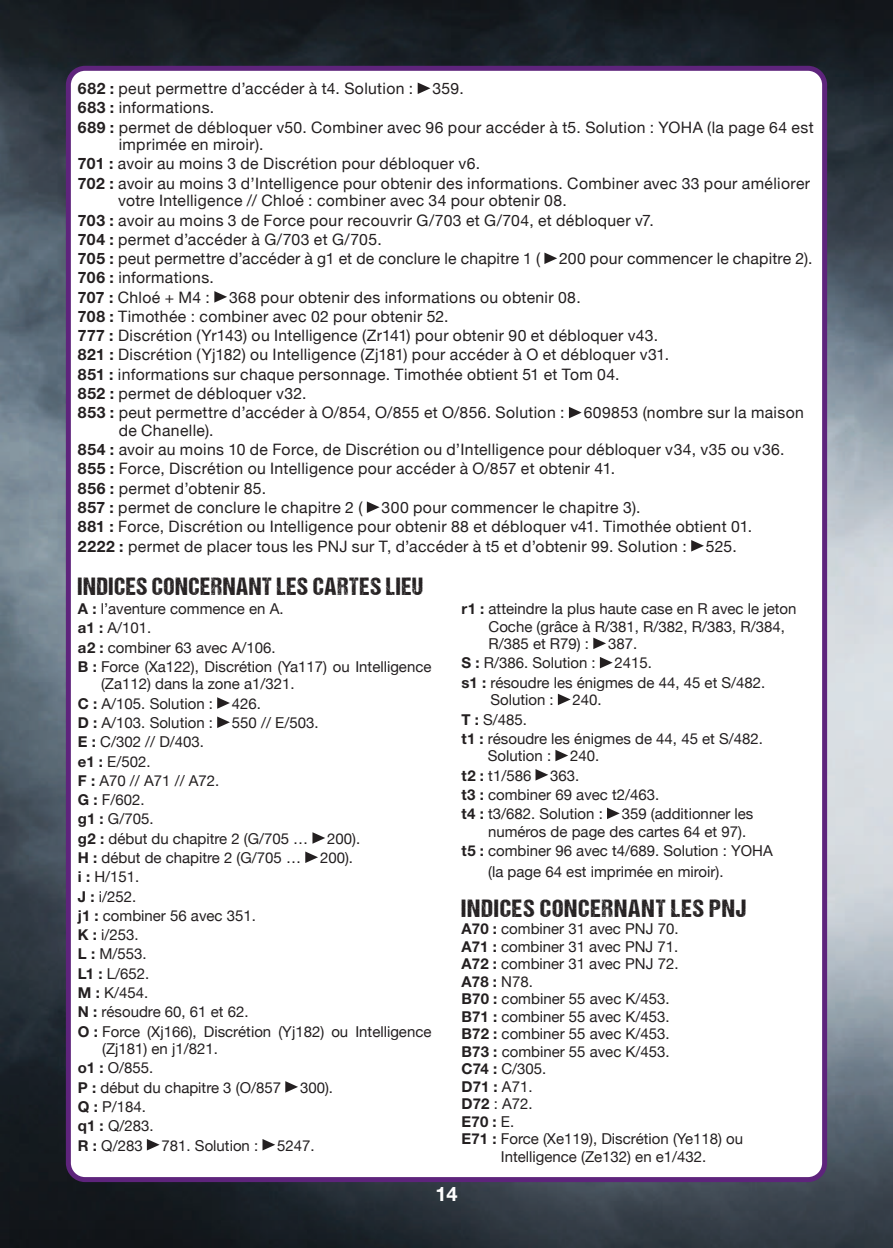
<style>
.page{position:relative;width:893px;height:1248px;background:#fff}
.page>*{position:absolute;margin:0;border:0;box-sizing:border-box;transform-origin:0 0}
.t1{font:25px "DCC Ash";letter-spacing:.045em;color:#231f20}
.t2{font:700 20px "Helvetica Neue LT Std";color:#fff}
.t3{font:15.75px/19.2px "Helvetica Neue";letter-spacing:.02em;color:#231f20}
.t4{font:15px/19.2px "Helvetica Neue";color:#231f20}
.t5{font:700 15px "Helvetica Neue LT Std";letter-spacing:.01em;color:#231f20}
.s1{font-family:"Helvetica Neue LT Std";font-weight:700}
.s2{font-family:"Helvetica Neue";font-weight:400}
</style>
<div class="page">
<img style="left:0;top:0;width:893px;height:1247px">
<div style="left:68px;top:68px;width:757px;height:1111px;background:#fff;border-radius:17px"></div>
<div style="left:66px;top:66px;width:761px;height:1115px;border:5px solid #5e247c;border-radius:17px"></div>
<svg style="left:418px;top:82px;width:12px;height:12px"></svg>
<svg style="left:544px;top:252px;width:13px;height:12px"></svg>
<svg style="left:214px;top:291px;width:13px;height:11px"></svg>
<svg style="left:569px;top:407px;width:13px;height:11px"></svg>
<svg style="left:367px;top:501px;width:13px;height:12px"></svg>
<svg style="left:691px;top:540px;width:13px;height:11px"></svg>
<svg style="left:217px;top:697px;width:13px;height:11px"></svg>
<svg style="left:217px;top:716px;width:13px;height:12px"></svg>
<svg style="left:312px;top:832px;width:13px;height:11px"></svg>
<svg style="left:305px;top:851px;width:13px;height:12px"></svg>
<svg style="left:285px;top:1081px;width:13px;height:11px"></svg>
<svg style="left:147px;top:1139px;width:13px;height:11px"></svg>
<svg style="left:262px;top:1139px;width:13px;height:11px"></svg>
<svg style="left:593px;top:637px;width:13px;height:12px"></svg>
<svg style="left:600px;top:657px;width:13px;height:11px"></svg>
<svg style="left:558px;top:693px;width:13px;height:12px"></svg>
<svg style="left:555px;top:749px;width:13px;height:12px"></svg>
<svg style="left:535px;top:769px;width:13px;height:11px"></svg>
<svg style="left:607px;top:807px;width:13px;height:12px"></svg>
<p class="t3" style="left:78px;top:79px;width:737px"><span class="s1">682 :</span> peut permettre d’accéder à t4. Solution : 359.<br><span class="s1">683 :</span> informations.<br><span class="s1">689 :</span> permet de débloquer v50. Combiner avec 96 pour accéder à t5. Solution : YOHA (la page 64 est</p>
<p class="t3" style="left:78px;top:135px;width:734px;text-indent:41px">imprimée en miroir).<br><span class="s1">701 :</span> avoir au moins 3 de Discrétion pour débloquer v6.<br><span class="s1">702 :</span> avoir au moins 3 d’Intelligence pour obtenir des informations. Combiner avec 33 pour améliorer</p>
<p class="t3" style="left:78px;top:191px;width:736px;text-indent:40px">votre Intelligence // Chloé : combiner avec 34 pour obtenir 08.<br><span class="s1">703 :</span> avoir au moins 3 de Force pour recouvrir G/703 et G/704, et débloquer v7.<br><span class="s1">704 :</span> permet d’accéder à G/703 et G/705.<br><span class="s1">705 :</span> peut permettre d’accéder à g1 et de conclure le chapitre 1 ( 200 pour commencer le chapitre 2).<br><span class="s1">706 :</span> informations.<br><span class="s1">707 :</span> Chloé + M4 : 368 pour obtenir des informations ou obtenir 08.<br><span class="s1">708 :</span> Timothée : combiner avec 02 pour obtenir 52.<br><span class="s1">777 :</span> Discrétion (Yr143) ou Intelligence (Zr141) pour obtenir 90 et débloquer v43.<br><span class="s1">821 :</span> Discrétion (Yj182) ou Intelligence (Zj181) pour accéder à O et débloquer v31.<br><span class="s1">851 :</span> informations sur chaque personnage. Timothée obtient 51 et Tom 04.<br><span class="s1">852 :</span> permet de débloquer v32.<br><span class="s1">853 :</span> peut permettre d’accéder à O/854, O/855 et O/856. Solution : 609853 (nombre sur la maison</p>
<p class="t3" style="left:78px;top:420px;width:708px;text-indent:41px">de Chanelle).<br><span class="s1">854 :</span> avoir au moins 10 de Force, de Discrétion ou d’Intelligence pour débloquer v34, v35 ou v36.<br><span class="s1">855 :</span> Force, Discrétion ou Intelligence pour accéder à O/857 et obtenir 41.<br><span class="s1">856 :</span> permet d’obtenir 85.<br><span class="s1">857 :</span> permet de conclure le chapitre 2 ( 300 pour commencer le chapitre 3).<br><span class="s1">881 :</span> Force, Discrétion ou Intelligence pour obtenir 88 et débloquer v41. Timothée obtient 01.<br><span class="s1">2222 :</span> permet de placer tous les PNJ sur T, d’accéder à t5 et d’obtenir 99. Solution : 525.</p>
<h1 class="t1" style="left:78px;top:572px;width:346px">INDICES CONCERNANT LES CARTES LIEU</h1>
<p class="t4" style="left:78px;top:599px;width:355px"><span class="s1">A :</span> l’aventure commence en A.<br><span class="s1">a1 :</span> A/101.<br><span class="s1">a2 :</span> combiner 63 avec A/106.<br><span class="s1">B :</span> Force (Xa122), Discrétion (Ya117) ou Intelligence</p>
<p class="t4" style="left:78px;top:674px;width:218px;text-indent:23px">(Za112) dans la zone a1/321.<br><span class="s1">C :</span> A/105. Solution :</p>
<p class="t4" style="left:489px;top:599px;width:309px;line-height:17.5px;text-indent:-27px"><span class="s1">r1 :</span> atteindre la plus haute case en R avec le jeton<br>Coche (grâce à R/381, R/382, R/383, R/384,<br>R/385 et R79) :</p>
<p class="t4" style="left:608px;top:634px;width:31px">387.</p>
<p class="t4" style="left:461px;top:653px;width:136px"><span class="s1">S :</span> R/386. Solution :</p>
<p class="t4" style="left:461px;top:653px;width:305px;text-indent:153px">2415.<br><span class="s1">s1 :</span> résoudre les énigmes de 44, 45 et S/482.</p>
<p class="t4" style="left:490px;top:690px;width:65px">Solution :</p>
<p class="t4" style="left:573px;top:690px;width:31px">240.</p>
<p class="t4" style="left:461px;top:709px;width:303px"><span class="s1">T :</span> S/485.<br><span class="s1">t1 :</span> résoudre les énigmes de 44, 45 et S/482.</p>
<p class="t4" style="left:488px;top:746px;width:65px">Solution :</p>
<p class="t4" style="left:570px;top:746px;width:31px">240.</p>
<p class="t4" style="left:461px;top:765px;width:71px"><span class="s1">t2 :</span> t1/586</p>
<p class="t4" style="left:232px;top:693px;width:31px">426.</p>
<p class="t4" style="left:78px;top:712px;width:137px"><span class="s1">D :</span> A/103. Solution :</p>
<p class="t4" style="left:232px;top:712px;width:88px">550 // E/503.</p>
<p class="t4" style="left:78px;top:732px;width:232px"><span class="s1">E :</span> C/302 // D/403.<br><span class="s1">e1 :</span> E/502.<br><span class="s1">F :</span> A70 // A71 // A72.<br><span class="s1">G :</span> F/602.<br><span class="s1">g1 :</span> G/705.<br><span class="s1">g2 :</span> début du chapitre 2 (G/705 …</p>
<p class="t4" style="left:461px;top:765px;width:199px;text-indent:89px">363.<br><span class="s1">t3 :</span> combiner 69 avec t2/463. <span class="s1">t4 :</span> t3/682. Solution :</p>
<p class="t4" style="left:488px;top:804px;width:267px;line-height:17.5px;text-indent:134px">359 (additionner les numéros de page des cartes 64 et 97).</p>
<p class="t4" style="left:488px;top:840px;width:286px;line-height:20.8px;text-indent:-27px"><span class="s1">t5 :</span> combiner 96 avec t4/689. Solution : YOHA (la page 64 est imprimée en miroir).</p>
<h1 class="t1" style="left:461px;top:894px;width:286px">INDICES CONCERNANT LES PNJ</h1>
<p class="t4" style="left:461px;top:919px;width:219px;line-height:17.5px;text-align:justify"><span class="s1">A70 :</span> combiner 31 avec PNJ 70.<br><span class="s1">A71 :</span> combiner 31 avec PNJ 71.<br><span class="s1">A72 :</span> combiner 31 avec PNJ 72.</p>
<p class="t5" style="left:461px;top:972px;width:73px">A78 : <span class="s2">N78.</span></p>
<p class="t4" style="left:461px;top:989px;width:210px;line-height:17.5px;text-align:justify"><span class="s1">B70 :</span> combiner 55 avec K/453.<br><span class="s1">B71 :</span> combiner 55 avec K/453.<br><span class="s1">B72 :</span> combiner 55 avec K/453.<br><span class="s1">B73 :</span> combiner 55 avec K/453.<br><span class="s1">C74 :</span> C/305.</p>
<p class="t5" style="left:461px;top:1077px;width:73px">D71 : <span class="s2">A71.</span></p>
<p class="t4" style="left:461px;top:1094px;width:73px"><span class="s1">D72</span> : A72.</p>
<p class="t5" style="left:461px;top:1112px;width:54px">E70 : <span class="s2">E.</span></p>
<p class="t4" style="left:461px;top:1129px;width:283px;line-height:17.5px;text-align:center"><span class="s1">E71 :</span> Force (Xe119), Discrétion (Ye118) ou<br>Intelligence (Ze132) en e1/432.</p>
<p class="t4" style="left:327px;top:828px;width:35px">200).</p>
<p class="t4" style="left:78px;top:847px;width:225px"><span class="s1">H :</span> début de chapitre 2 (G/705 …</p>
<p class="t4" style="left:320px;top:847px;width:35px">200).</p>
<p class="t4" style="left:78px;top:867px;width:355px"><span class="s1">i :</span> H/151.<br><span class="s1">J :</span> i/252.<br><span class="s1">j1 :</span> combiner 56 avec 351.<br><span class="s1">K :</span> i/253.<br><span class="s1">L :</span> M/553.<br><span class="s1">L1 :</span> L/652.<br><span class="s1">M :</span> K/454.<br><span class="s1">N :</span> résoudre 60, 61 et 62.<br><span class="s1">O :</span> Force (Xj166), Discrétion (Yj182) ou Intelligence</p>
<p class="t4" style="left:78px;top:1038px;width:205px;text-indent:24px">(Zj181) en j1/821.<br><span class="s1">o1 :</span> O/855.<br><span class="s1">P :</span> début du chapitre 3 (O/857</p>
<p class="t4" style="left:300px;top:1077px;width:35px">300).</p>
<p class="t4" style="left:78px;top:1096px;width:77px"><span class="s1">Q :</span> P/184. <span class="s1">q1 :</span> Q/283.<br><span class="s1">R :</span> Q/283</p>
<p class="t4" style="left:162px;top:1135px;width:98px">781. Solution :</p>
<p class="t4" style="left:277px;top:1135px;width:39px">5247.</p>
<p class="t2" style="left:435px;top:1180px;width:24px">14</p>
</div>
